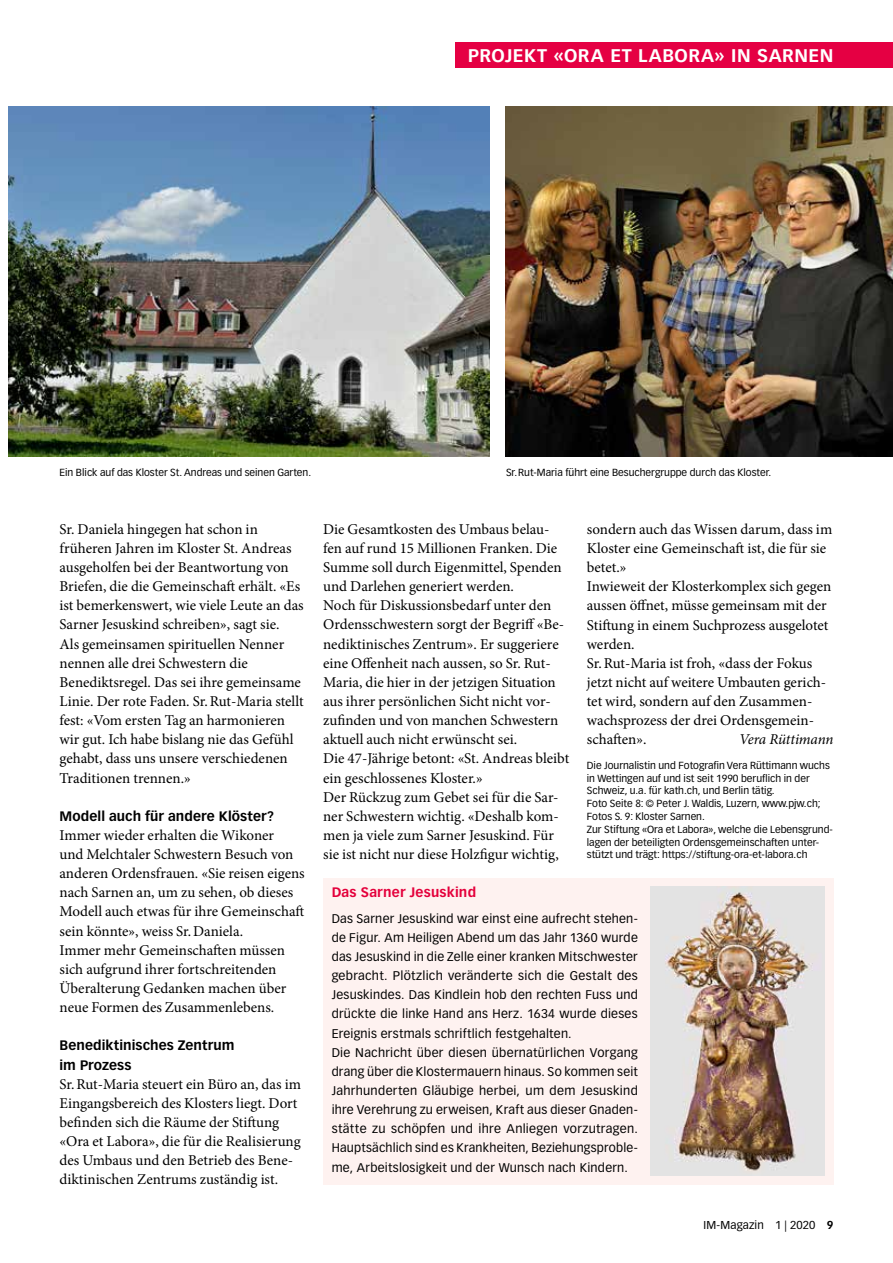
<style>
.page{position:relative;width:893px;height:1263px;background:#fff}
.page>*{position:absolute;margin:0;border:0;box-sizing:border-box;transform-origin:0 0}
.t1{font:700 18px "Vectora LT Pro";letter-spacing:.03em;color:#fff}
.t2{font:15px/19.2px "Minion Pro";color:#000}
.t3{font:italic 15px "Minion Pro";letter-spacing:-.015em;color:#000}
.t4{font:700 13.5px/19.2px "Vectora LT Pro";letter-spacing:.005em;color:#000}
.t5{font:700 13.5px "Vectora LT Pro";letter-spacing:.02em;color:#e4003b}
.t6{font:12.3px/19.2px "Vectora LT Pro";letter-spacing:.02em;color:#000}
.t7{font:11.25px "Vectora LT Pro";letter-spacing:.01em;color:#000}
.t8{font:10.2px/12.8px "Vectora LT Pro";color:#000}
.s1{font-weight:700}
</style>
<div class="page">
<img style="left:9px;top:107px;width:480px;height:350px">
<img style="left:505px;top:107px;width:388px;height:350px">
<div style="left:455px;top:43px;width:438px;height:25px;background:#e50043"></div>
<div style="left:323px;top:878px;width:510px;height:306px;background:#fef2f0"></div>
<img style="left:651px;top:887px;width:174px;height:289px">
<p class="t1" style="left:468px;top:44px;width:367px">PROJEKT «ORA ET LABORA» IN SARNEN</p>
<p class="t8" style="left:60px;top:466px;width:253px">Ein Blick auf das Kloster St. Andreas und seinen Garten.</p>
<p class="t8" style="left:506px;top:466px;width:267px">Sr.Rut-Maria führt eine Besuchergruppe durch das Kloster.</p>
<p class="t2" style="left:60px;top:519px;width:246px">Sr. Daniela hingegen hat schon in früheren Jahren im Kloster St. Andreas ausgeholfen bei der Beantwortung von Briefen, die die Gemeinschaft erhält. «Es ist bemerkenswert, wie viele Leute an das Sarner Jesuskind schreiben», sagt sie.<br>Als gemeinsamen spirituellen Nenner nennen alle drei Schwestern die Benediktsregel. Das sei ihre gemeinsame Linie. Der rote Faden. Sr.Rut-Maria stellt fest: «Vom ersten Tag an harmonieren wir gut. Ich habe bislang nie das Gefühl gehabt, dass uns unsere verschiedenen Traditionen trennen.»</p>
<p class="t4" style="left:60px;top:806px;width:216px">Modell auch für andere Klöster?</p>
<p class="t2" style="left:60px;top:825px;width:247px">Immer wieder erhalten die Wikoner<br>und Melchtaler Schwestern Besuch von anderen Ordensfrauen. «Sie reisen eigens nach Sarnen an, um zu sehen, ob dieses Modell auch etwas für ihre Gemeinschaft sein könnte», weiss Sr.Daniela.<br>Immer mehr Gemeinschaften müssen sich aufgrund ihrer fortschreitenden Überalterung Gedanken machen über neue Formen des Zusammenlebens.</p>
<p class="t4" style="left:60px;top:1036px;width:177px">Benediktinisches Zentrum im Prozess</p>
<p class="t2" style="left:60px;top:1074px;width:243px">Sr.Rut-Maria steuert ein Büro an, das im Eingangsbereich des Klosters liegt. Dort befinden sich die Räume der Stiftung «Ora et Labora», die für die Realisierung des Umbaus und den Betrieb des Bene&shy;diktinischen Zentrums zuständig ist.</p>
<p class="t2" style="left:323px;top:519px;width:248px">Die Gesamtkosten des Umbaus belau&shy;fen auf rund 15 Millionen Franken. Die Summe soll durch Eigenmittel, Spenden und Darlehen generiert werden.<br>Noch für Diskussionsbedarf unter den Ordensschwestern sorgt der Begriff «Be&shy;nediktinisches Zentrum». Er suggeriere eine Offenheit nach aussen, so Sr. Rut-Maria, die hier in der jetzigen Situation aus ihrer persönlichen Sicht nicht vor&shy;zufinden und von manchen Schwestern aktuell auch nicht erwünscht sei.<br>Die 47-Jährige betont: «St. Andreas bleibt ein geschlossenes Kloster.»<br>Der Rückzug zum Gebet sei für die Sar&shy;ner Schwestern wichtig. «Deshalb kom&shy;men ja viele zum Sarner Jesuskind. Für sie ist nicht nur diese Holzfigur wichtig,</p>
<p class="t2" style="left:587px;top:519px;width:247px">sondern auch das Wissen darum, dass im<br>Kloster eine Gemeinschaft ist, die für sie betet.»<br>Inwieweit der Klosterkomplex sich gegen aussen öffnet, müsse gemeinsam mit der<br>Stiftung in einem Suchprozess ausgelotet werden.<br>Sr.Rut-Maria ist froh, «dass der Fokus jetzt nicht auf weitere Umbauten gerich&shy;tet wird, sondern auf den Zusammen&shy;wachsprozess der drei Ordensgemein&shy;schaften».</p>
<p class="t3" style="left:739px;top:729px;width:96px">Vera Rüttimann</p>
<p class="t8" style="left:587px;top:759px;width:248px">Die Journalistin und Fotografin Vera Rüttimann wuchs in Wettingen auf und ist seit 1990 beruflich in der Schweiz, u.a. für kath.ch, und Berlin tätig.<br>Foto Seite 8: © Peter J. Waldis, Luzern, www.pjw.ch; Fotos S. 9: Kloster Sarnen.<br>Zur Stiftung «Ora et Labora», welche die Lebensgrund&shy;lagen der beteiligten Ordensgemeinschaften unter&shy;stützt und trägt: https://stiftung-ora-et-labora.ch</p>
<p class="t5" style="left:332px;top:884px;width:146px">Das Sarner Jesuskind</p>
<p class="t6" style="left:332px;top:909px;width:308px">Das Sarner Jesuskind war einst eine aufrecht stehen&shy;de Figur. Am Heiligen Abend um das Jahr 1360 wurde das Jesuskind in die Zelle einer kranken Mitschwester gebracht. Plötzlich veränderte sich die Gestalt des Jesuskindes. Das Kindlein hob den rechten Fuss und drückte die linke Hand ans Herz. 1634 wurde dieses Ereignis erstmals schriftlich festgehalten.<br>Die Nachricht über diesen übernatürlichen Vorgang drang über die Klostermauern hinaus. So kommen seit Jahrhunderten Gläubige herbei, um dem Jesuskind ihre Verehrung zu erweisen, Kraft aus dieser Gnaden&shy;stätte zu schöpfen und ihre Anliegen vorzutragen.<br>Hauptsächlich sind es Krankheiten, Beziehungsproble&shy;me, Arbeitslosigkeit und der Wunsch nach Kindern.</p>
<p class="t7" style="left:703px;top:1218px;width:131px">IM-Magazin 1 | 2020 <span class="s1">9</span></p>
</div>
